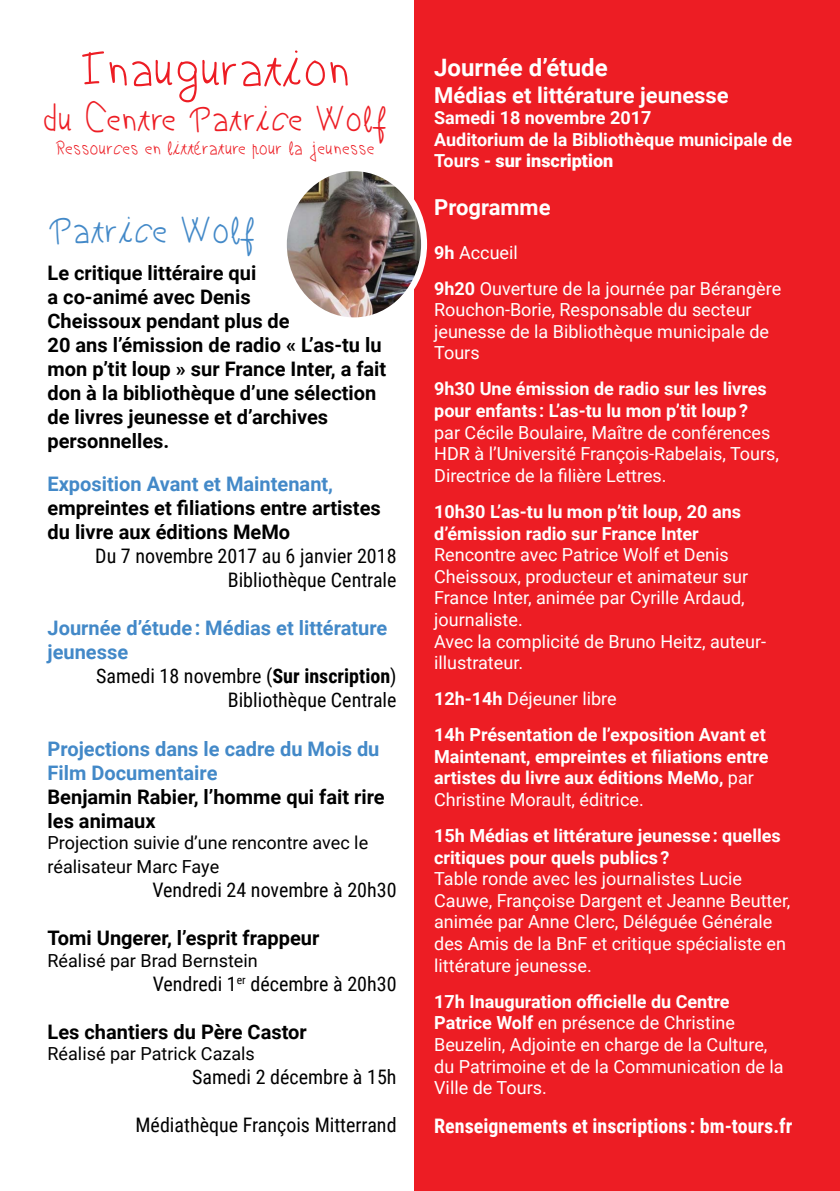
<style>
.page{position:relative;width:840px;height:1191px;background:#fff}
.page>*{position:absolute;margin:0;border:0;box-sizing:border-box;transform-origin:0 0}
.t1{font:54px "Boyscout";color:#ed1d24}
.t2{font:39.6px "Boyscout";color:#4389c8}
.t3{font:38px "Boyscout";color:#ed1d24}
.t4{font:700 24px "Roboto";color:#fff}
.t5{font:700 22px "Roboto";color:#fff}
.t6{font:700 20px/24px "Roboto";color:#000}
.t7{font:20px/24px "Roboto Condensed";color:#000;text-align:right}
.t8{font:700 20px/24px "Roboto";color:#4389c8}
.t9{font:700 20px "Roboto Condensed";color:#fff}
.t10{font:20px "Boyscout";color:#ed1d24}
.t11{font:18px/21.6px "Roboto";color:#fff}
.t12{font:700 18px/21.6px "Roboto";color:#fff}
.t13{font:18px/24px "Roboto";color:#000}
.s1{font-weight:700}
.s2{font-weight:900}
.s3{font-weight:400}
</style>
<div class="page">
<div style="left:414px;top:0;width:425px;height:1191px;background:#ed1d24"></div>
<img style="left:288px;top:172px;width:136px;height:144px">
<div style="left:281px;top:165px;width:146px;height:158px;border:6px solid #fff;border-radius:50%"></div>
<h1 class="t1" style="left:79px;top:36px;width:272px">Inauguration</h1>
<h3 class="t3" style="left:42px;top:96px;width:346px">du Centre Patrice Wolf</h3>
<p class="t10" style="left:55px;top:136px;width:321px">Ressources en littérature pour la jeunesse</p>
<h2 class="t2" style="left:47px;top:207px;width:210px">Patrice Wolf</h2>
<p class="t6" style="left:47px;top:260px;width:340px">Le critique littéraire qui<br>a co-animé avec Denis<br>Cheissoux pendant plus de<br>20 ans l’émission de radio « L’as-tu lu mon p’tit loup » sur France Inter, a fait don à la bibliothèque d’une sélection de livres jeunesse et d’archives personnelles.</p>
<p class="t8" style="left:47px;top:471px;width:287px">Exposition Avant et Maintenant,</p>
<p class="t6" style="left:47px;top:495px;width:334px">empreintes et filiations entre artistes du livre aux éditions MeMo</p>
<p class="t7" style="left:95px;top:543px;width:303px">Du 7 novembre 2017 au 6 janvier 2018<br>Bibliothèque Centrale</p>
<p class="t8" style="left:47px;top:615px;width:341px">Journée d’étude : Médias et littérature jeunesse</p>
<p class="t7" style="left:96px;top:663px;width:302px">Samedi 18 novembre (<span class="s1">Sur inscription</span>)<br>Bibliothèque Centrale</p>
<p class="t8" style="left:48px;top:735px;width:333px">Projections dans le cadre du Mois du<br>Film Documentaire</p>
<p class="t6" style="left:48px;top:783px;width:338px">Benjamin Rabier, l’homme qui fait rire les animaux</p>
<p class="t13" style="left:47px;top:830px;width:322px">Projection suivie d’une rencontre avec le réalisateur Marc Faye</p>
<p class="t7" style="left:152px;top:877px;width:245px">Vendredi 24 novembre à 20h30</p>
<p class="t6" style="left:47px;top:925px;width:273px">Tomi Ungerer, l’esprit frappeur</p>
<p class="t13" style="left:47px;top:947px;width:212px">Réalisé par Brad Bernstein</p>
<p class="t7" style="left:153px;top:971px;width:245px">Vendredi 1<sup>er</sup> décembre à 20h30</p>
<p class="t6" style="left:47px;top:1019px;width:260px">Les chantiers du Père Castor</p>
<p class="t13" style="left:47px;top:1041px;width:209px">Réalisé par Patrick Cazals</p>
<p class="t7" style="left:192px;top:1064px;width:206px">Samedi 2 décembre à 15h</p>
<p class="t7" style="left:135px;top:1112px;width:262px">Médiathèque François Mitterrand</p>
<h3 class="t4" style="left:434px;top:51px;width:175px">Journée d’étude</h3>
<p class="t5" style="left:434px;top:79px;width:296px">Médias et littérature jeunesse</p>
<p class="t12" style="left:434px;top:106px;width:359px">Samedi 18 novembre 2017<br>Auditorium de la Bibliothèque municipale de<br>Tours - <span class="s2">sur inscription</span></p>
<p class="t5" style="left:434px;top:192px;width:118px">Programme</p>
<p class="t11" style="left:434px;top:233px;width:348px;line-height:36px"><span class="s1">9h</span> Accueil<br><span class="s1">9h20</span> Ouverture de la journée par Bérangère</p>
<p class="t11" style="left:434px;top:298px;width:336px">Rouchon-Borie, Responsable du secteur jeunesse de la Bibliothèque municipale de<br>Tours</p>
<p class="t12" style="left:434px;top:377px;width:334px">9h30 Une émission de radio sur les livres pour enfants : L’as-tu lu mon p’tit loup ?</p>
<p class="t11" style="left:434px;top:421px;width:346px">par Cécile Boulaire, Maître de conférences<br>HDR à l’Université François-Rabelais, Tours,<br>Directrice de la filière Lettres.</p>
<p class="t12" style="left:434px;top:500px;width:308px">10h30 L’as-tu lu mon p’tit loup, 20 ans d’émission radio sur France Inter</p>
<p class="t11" style="left:434px;top:543px;width:333px">Rencontre avec Patrice Wolf et Denis<br>Cheissoux, producteur et animateur sur<br>France Inter, animée par Cyrille Ardaud, journaliste.<br>Avec la complicité de Bruno Heitz, auteur&shy;illustrateur.</p>
<p class="t12" style="left:434px;top:680px;width:333px;line-height:36px">12h-14h <span class="s3">Déjeuner libre<br></span>14h Présentation de l’exposition Avant et</p>
<p class="t12" style="left:434px;top:745px;width:336px">Maintenant, empreintes et filiations entre artistes du livre aux éditions MeMo, <span class="s3">par<br>Christine Morault, éditrice.</span></p>
<p class="t12" style="left:434px;top:824px;width:348px">15h Médias et littérature jeunesse : quelles critiques pour quels publics ?</p>
<p class="t11" style="left:434px;top:867px;width:357px">Table ronde avec les journalistes Lucie Cauwe, Françoise Dargent et Jeanne Beutter, animée par Anne Clerc, Déléguée Générale des Amis de la BnF et critique spécialiste en littérature jeunesse.</p>
<p class="t11" style="left:434px;top:989px;width:351px"><span class="s1">17h Inauguration officielle du Centre Patrice Wolf</span> en présence de Christine Beuzelin, Adjointe en charge de la Culture, du Patrimoine et de la Communication de la Ville de Tours.</p>
<p class="t9" style="left:434px;top:1111px;width:359px">Renseignements et inscriptions : bm-tours.fr</p>
</div>
